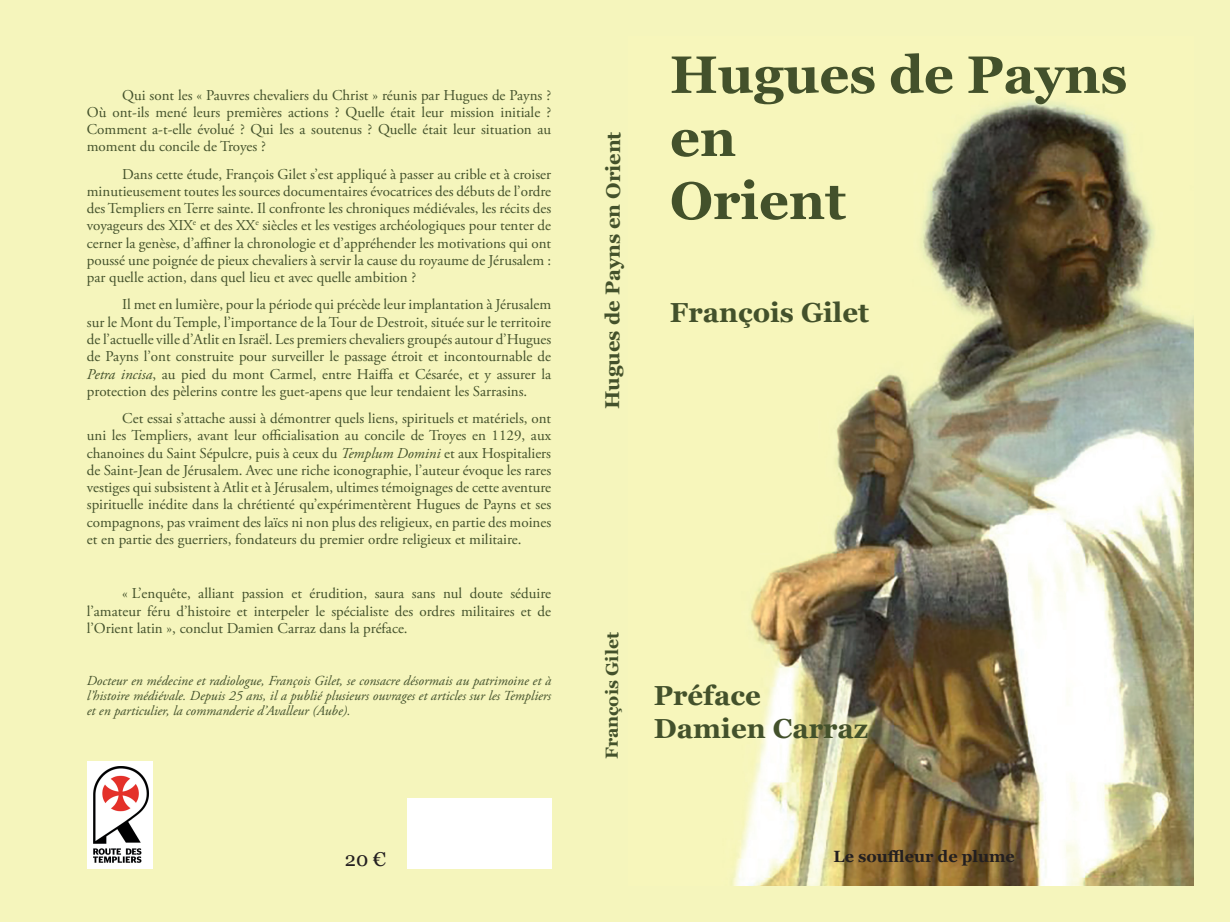
<style>
.page{position:relative;width:1230px;height:922px;background:#fff}
.page>*{position:absolute;margin:0;border:0;box-sizing:border-box;transform-origin:0 0}
.t1{font:700 52.5px/63px "Georgia";color:#43512b}
.t2{font:700 27.5px/33px "Georgia";color:#43512b}
.t3{font:700 20px "Georgia";letter-spacing:-.005em;color:#43512b}
.t4{font:20px "Georgia";color:#231f20}
.t5{font:700 17.5px "Georgia";letter-spacing:-.005em;color:#43512b}
.t6{font:700 16.25px "Georgia";color:#231f20}
.t7{font:15px/17.2px "Adobe Garamond Pro";color:#43512b;text-align:justify}
.t8{font:italic 13.75px/14.9px "Adobe Garamond Pro";color:#43512b;text-align:justify}
.s1{font-style:italic}
</style>
<div class="page">
<img style="left:627px;top:35px;width:567px;height:851px">
<div style="left:35px;top:35px;width:567px;height:851px;background:#f5f5bc"></div>
<div style="left:407px;top:797px;width:144px;height:71px;background:#fff"></div>
<div style="left:87px;top:761px;width:66px;height:107px;background:#fff"></div>
<img style="left:94px;top:766px;width:55px;height:97px">
<div style="left:600px;top:35px;width:27px;height:851px;background:#f5f5bc"></div>
<div style="left:0;top:0;width:1230px;height:35px;background:#f5f5bc"></div>
<div style="left:0;top:886px;width:1230px;height:35px;background:#f5f5bc"></div>
<div style="left:0;top:35px;width:35px;height:851px;background:#f5f5bc"></div>
<div style="left:1194px;top:35px;width:36px;height:853px;background:#f5f5bc"></div>
<p class="t7" style="left:87px;top:87px;width:466px;text-indent:35px">Qui sont les « Pauvres chevaliers du Christ » réunis par Hugues de Payns ?<br>Où ont-ils mené leurs premières actions ? Quelle était leur mission initiale ?<br>Comment a-t-elle évolué ? Qui les a soutenus ? Quelle était leur situation au moment du concile de Troyes ?</p>
<p class="t7" style="left:87px;top:166px;width:466px;text-indent:35px">Dans cette étude, François Gilet s’est appliqué à passer au crible et à croiser minutieusement toutes les sources documentaires évocatrices des débuts de l’ordre des Templiers en Terre sainte. Il confronte les chroniques médiévales, les récits des voyageurs des XIX<sup>e</sup> et des XX<sup>e</sup> siècles et les vestiges archéologiques pour tenter de cerner la genèse, d’affiner la chronologie et d’appréhender les motivations qui ont poussé une poignée de pieux chevaliers à servir la cause du royaume de Jérusalem : par quelle action, dans quel lieu et avec quelle ambition ?</p>
<p class="t7" style="left:87px;top:296px;width:466px;text-indent:35px">Il met en lumière, pour la période qui précède leur implantation à Jérusalem sur le Mont du Temple, l’importance de la Tour de Destroit, située sur le territoire de l’actuelle ville d’Atlit en Israël. Les premiers chevaliers groupés autour d’Hugues de Payns l’ont construite pour surveiller le passage étroit et incontournable de <span class="s1">Petra incisa</span>, au pied du mont Carmel, entre Haiffa et Césarée, et y assurer la protection des pèlerins contre les guet-apens que leur tendaient les Sarrasins.</p>
<p class="t7" style="left:87px;top:410px;width:466px;text-indent:35px">Cet essai s’attache aussi à démontrer quels liens, spirituels et matériels, ont uni les Templiers, avant leur officialisation au concile de Troyes en 1129, aux chanoines du Saint Sépulcre, puis à ceux du <span class="s1">Templum Domini</span> et aux Hospitaliers de Saint-Jean de Jérusalem. Avec une riche iconographie, l’auteur évoque les rares vestiges qui subsistent à Atlit et à Jérusalem, ultimes témoignages de cette aventure spirituelle inédite dans la chrétienté qu’expérimentèrent Hugues de Payns et ses compagnons, pas vraiment des laïcs ni non plus des religieux, en partie des moines et en partie des guerriers, fondateurs du premier ordre religieux et militaire.</p>
<p class="t7" style="left:87px;top:585px;width:466px;text-indent:35px">« L’enquête, alliant passion et érudition, saura sans nul doute séduire l’amateur féru d’histoire et interpeler le spécialiste des ordres militaires et de l’Orient latin », conclut Damien Carraz dans la préface.</p>
<p class="t8" style="left:87px;top:673px;width:466px">Docteur en médecine et radiologue, François Gilet, se consacre désormais au patrimoine et à l’histoire médiévale. Depuis 25 ans, il a publié plusieurs ouvrages et articles sur les Templiers et en particulier, la commanderie d’Avalleur (Aube).</p>
<h3 class="t4" style="left:345px;top:846px;width:43px">20 €</h3>
<h3 class="t3" style="left:600px;top:409px;width:279px;rotate:-90deg">Hugues de Payns en Orient</h3>
<h1 class="t1" style="left:670px;top:43px;width:459px">Hugues de Payns en<br>Orient</h1>
<h2 class="t2" style="left:670px;top:296px;width:201px">François Gilet</h2>
<p class="t5" style="left:601px;top:759px;width:128px;rotate:-90deg">François Gilet</p>
<h2 class="t2" style="left:654px;top:679px;width:216px">Préface<br>Damien Carraz</h2>
<p class="t6" style="left:833px;top:845px;width:183px">Le souffleur de plume</p>
</div>
